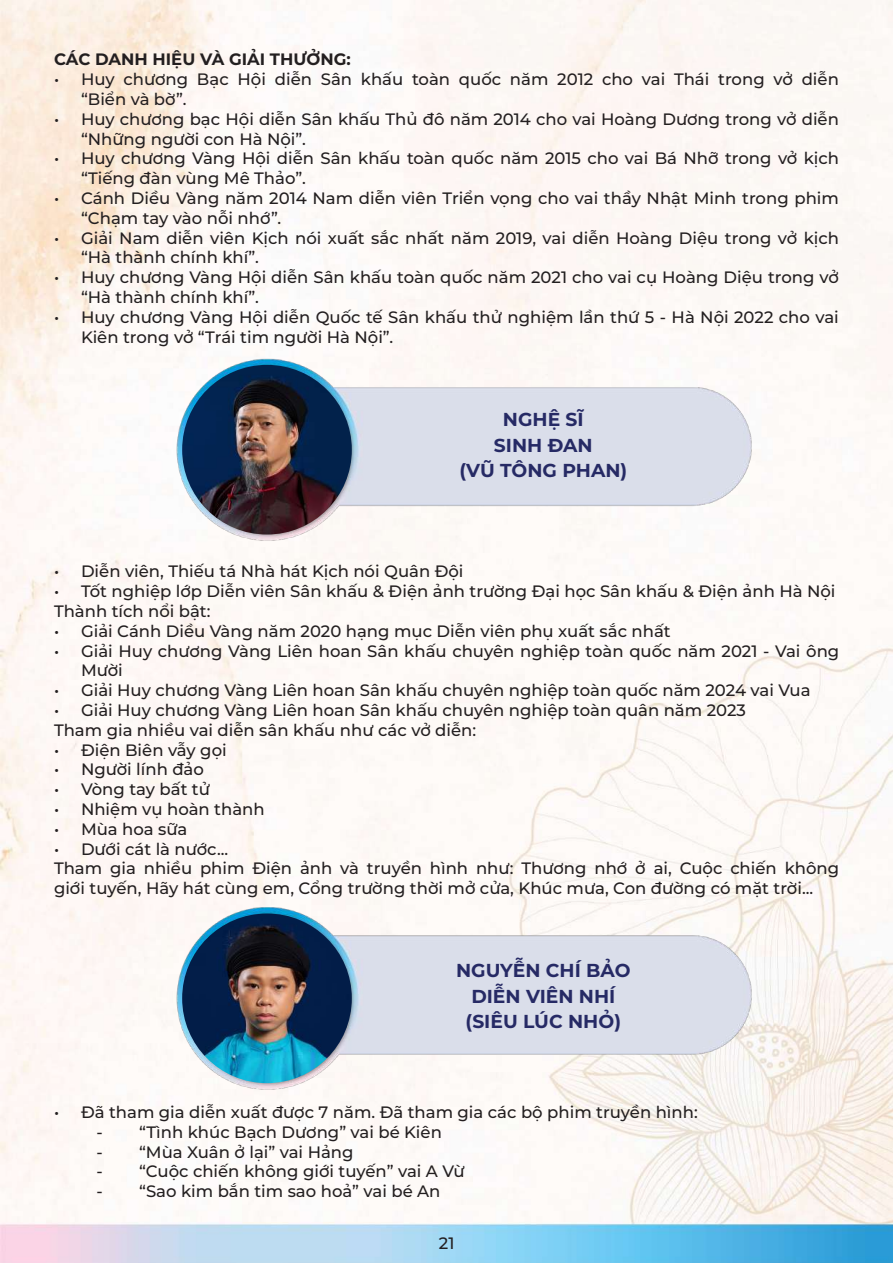
<style>
.page{position:relative;width:893px;height:1263px;background:#fff}
.page>*{position:absolute;margin:0;border:0;box-sizing:border-box;transform-origin:0 0}
.t1{font:700 18.75px/25.5px "Montserrat";color:#262a65;text-align:center}
.t2{font:500 16.5px/19.8px "Montserrat";color:#231f20}
.t3{font:700 16.5px "Montserrat";color:#231f20}
</style>
<div class="page">
<img style="left:0;top:0;width:893px;height:1263px">
<img style="left:132px;top:330px;width:648px;height:226px">
<img style="left:132px;top:879px;width:648px;height:225px">
<img style="left:182px;top:365px;width:170px;height:169px;border-radius:85px">
<img style="left:182px;top:913px;width:170px;height:170px;border-radius:85px">
<p class="t3" style="left:54px;top:48px;width:298px">CÁC DANH HIỆU VÀ GIẢI THƯỞNG:</p>
<p class="t2" style="left:81px;top:69px;width:759px;text-indent:-27px">• Huy chương Bạc Hội diễn Sân khấu toàn quốc năm 2012 cho vai Thái trong vở diễn “Biển và bờ”.</p>
<p class="t2" style="left:81px;top:108px;width:759px;text-indent:-27px">• Huy chương bạc Hội diễn Sân khấu Thủ đô năm 2014 cho vai Hoàng Dương trong vở diễn “Những người con Hà Nội”.</p>
<p class="t2" style="left:81px;top:148px;width:759px;text-indent:-27px">• Huy chương Vàng Hội diễn Sân khấu toàn quốc năm 2015 cho vai Bá Nhỡ trong vở kịch “Tiếng đàn vùng Mê Thảo”.</p>
<p class="t2" style="left:81px;top:188px;width:759px;text-indent:-27px">• Cánh Diều Vàng năm 2014 Nam diễn viên Triển vọng cho vai thầy Nhật Minh trong phim “Chạm tay vào nỗi nhớ”.</p>
<p class="t2" style="left:81px;top:227px;width:760px;text-indent:-27px">• Giải Nam diễn viên Kịch nói xuất sắc nhất năm 2019, vai diễn Hoàng Diệu trong vở kịch “Hà thành chính khí”.</p>
<p class="t2" style="left:81px;top:267px;width:759px;text-indent:-27px">• Huy chương Vàng Hội diễn Sân khấu toàn quốc năm 2021 cho vai cụ Hoàng Diệu trong vở “Hà thành chính khí”.</p>
<p class="t2" style="left:81px;top:306px;width:759px;text-indent:-27px">• Huy chương Vàng Hội diễn Quốc tế Sân khấu thử nghiệm lần thứ 5 - Hà Nội 2022 cho vai<br>Kiên trong vở “Trái tim người Hà Nội”.</p>
<p class="t1" style="left:459px;top:406px;width:169px">NGHỆ SĨ<br>SINH ĐAN<br>(VŨ TÔNG PHAN)</p>
<p class="t2" style="left:54px;top:561px;width:411px">• Diễn viên, Thiếu tá Nhà hát Kịch nói Quân Đội</p>
<p class="t2" style="left:54px;top:581px;width:783px">• Tốt nghiệp lớp Diễn viên Sân khấu &amp; Điện ảnh trường Đại học Sân khấu &amp; Điện ảnh Hà Nội<br>Thành tích nổi bật:</p>
<p class="t2" style="left:54px;top:620px;width:618px">• Giải Cánh Diều Vàng năm 2020 hạng mục Diễn viên phụ xuất sắc nhất</p>
<p class="t2" style="left:81px;top:640px;width:760px;text-indent:-27px">• Giải Huy chương Vàng Liên hoan Sân khấu chuyên nghiệp toàn quốc năm 2021 - Vai ông<br>Mười</p>
<p class="t2" style="left:54px;top:680px;width:758px">• Giải Huy chương Vàng Liên hoan Sân khấu chuyên nghiệp toàn quốc năm 2024 vai Vua</p>
<p class="t2" style="left:54px;top:699px;width:693px">• Giải Huy chương Vàng Liên hoan Sân khấu chuyên nghiệp toàn quân năm 2023<br>Tham gia nhiều vai diễn sân khấu như các vở diễn:</p>
<p class="t2" style="left:54px;top:739px;width:174px">• Điện Biên vẫy gọi</p>
<p class="t2" style="left:54px;top:759px;width:152px">• Người lính đảo</p>
<p class="t2" style="left:54px;top:779px;width:158px">• Vòng tay bất tử</p>
<p class="t2" style="left:54px;top:798px;width:212px">• Nhiệm vụ hoàn thành</p>
<p class="t2" style="left:54px;top:818px;width:135px">• Mùa hoa sữa</p>
<p class="t2" style="left:54px;top:838px;width:787px">• Dưới cát là nước...<br>Tham gia nhiều phim Điện ảnh và truyền hình như: Thương nhớ ở ai, Cuộc chiến không giới tuyến, Hãy hát cùng em, Cổng trường thời mở cửa, Khúc mưa, Con đường có mặt trời...</p>
<p class="t1" style="left:456px;top:957px;width:176px">NGUYỄN CHÍ BẢO<br>DIỄN VIÊN NHÍ (SIÊU LÚC NHỎ)</p>
<p class="t2" style="left:54px;top:1102px;width:645px">• Đã tham gia diễn xuất được 7 năm. Đã tham gia các bộ phim truyền hình:</p>
<p class="t2" style="left:97px;top:1121px;width:347px">- “Tình khúc Bạch Dương” vai bé Kiên</p>
<p class="t2" style="left:97px;top:1141px;width:259px">- “Mùa Xuân ở lại” vai Hảng</p>
<p class="t2" style="left:97px;top:1161px;width:370px">- “Cuộc chiến không giới tuyến” vai A Vừ</p>
<p class="t2" style="left:97px;top:1181px;width:345px">- “Sao kim bắn tim sao hoả” vai bé An</p>
<p class="t2" style="left:439px;top:1233px;width:17px">21</p>
</div>
